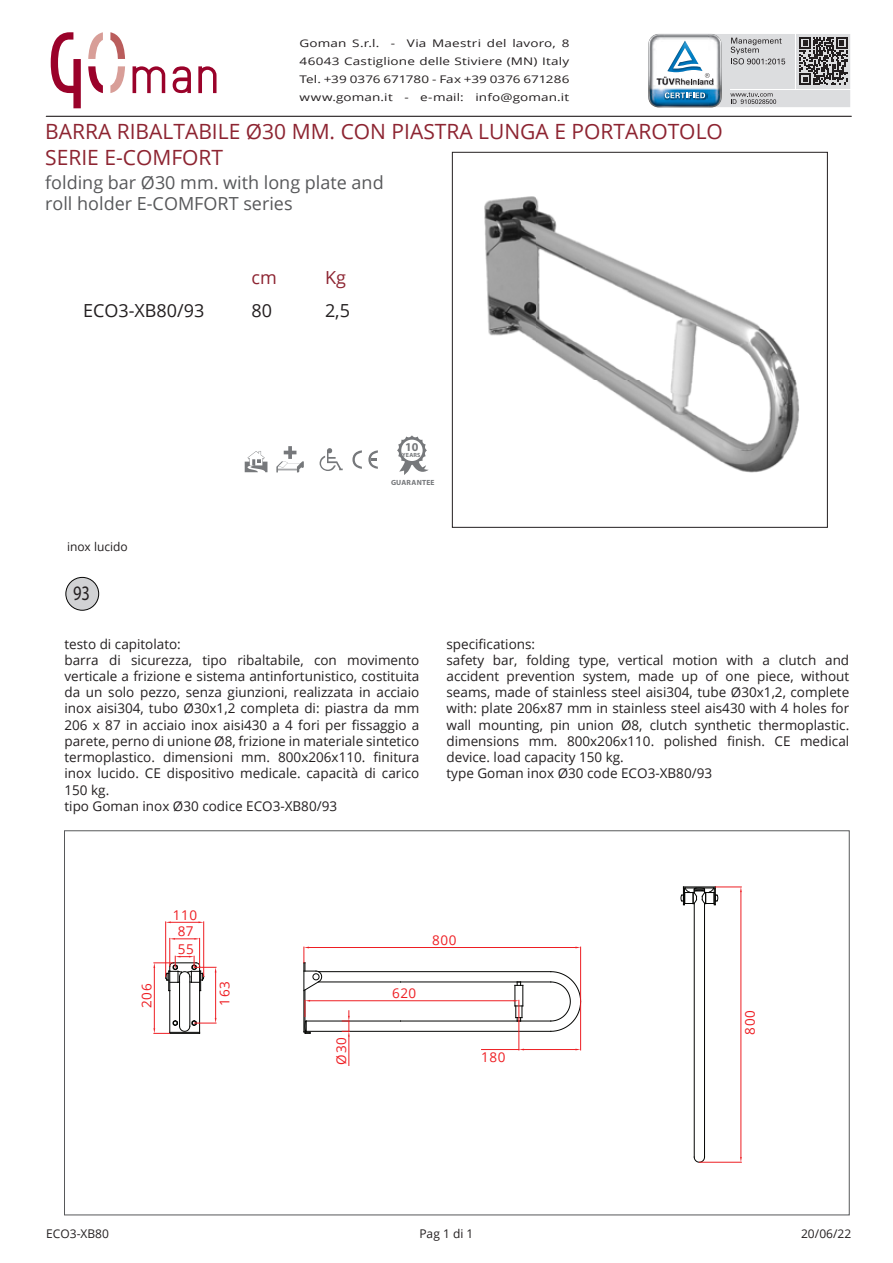
<style>
.page{position:relative;width:893px;height:1263px;background:#fff}
.page>*{position:absolute;margin:0;border:0;box-sizing:border-box;transform-origin:0 0}
.t1{font:21px/25.2px "Open Sans";color:#8d2431}
.t2{font:20.7px "Myriad Pro";color:#231f20;scale:.8 1}
.t3{font:18px/21.6px "Open Sans";color:#57585a}
.t4{font:18px "Open Sans";color:#231f20}
.t5{font:18px "Open Sans";color:#8d2431}
.t6{font:13.5px/16.2px "Open Sans";color:#231f20}
.t7{font:13.5px "Open Sans";letter-spacing:.04em;color:#ee1e23}
.t8{font:12px "Open Sans";color:#231f20}
.t9{font:700 12px "Myriad Pro";color:#76787b}
.t10{font:10.5px/18px "Open Sans";letter-spacing:.01em;color:#231f20;text-align:justify;scale:1.29 1}
.t11{font:700 7.5px "Myriad Pro";letter-spacing:.025em;color:#76787b}
.t12{font:700 6px "Myriad Pro";letter-spacing:.04em;color:#76787b}
</style>
<div class="page">
<hr style="left:46px;top:116px;width:805px;height:1px;background:#231f20">
<svg style="left:648px;top:33px;width:202px;height:75px"></svg>
<svg style="left:352px;top:450px;width:10px;height:19px"></svg>
<svg style="left:368px;top:450px;width:10px;height:19px"></svg>
<svg style="left:320px;top:448px;width:23px;height:23px"></svg>
<svg style="left:245px;top:451px;width:22px;height:21px"></svg>
<svg style="left:276px;top:446px;width:28px;height:26px"></svg>
<div style="left:452px;top:152px;width:376px;height:375px;border:1px solid #231f20"></div>
<svg style="left:397px;top:435px;width:32px;height:40px"></svg>
<svg style="left:88px;top:66px;width:15px;height:27px"></svg>
<svg style="left:198px;top:66px;width:19px;height:27px"></svg>
<svg style="left:133px;top:66px;width:32px;height:27px"></svg>
<svg style="left:173px;top:66px;width:18px;height:27px"></svg>
<svg style="left:88px;top:32px;width:15px;height:27px"></svg>
<svg style="left:110px;top:32px;width:15px;height:27px"></svg>
<svg style="left:110px;top:66px;width:15px;height:27px"></svg>
<svg style="left:51px;top:32px;width:30px;height:76px"></svg>
<img style="left:484px;top:196px;width:315px;height:277px">
<div style="left:66px;top:577px;width:33px;height:33px;background:#d1d2d4;border-radius:50%"></div>
<div style="left:66px;top:577px;width:33px;height:33px;border:1px solid #050504;border-radius:50%"></div>
<hr style="left:305px;top:990px;width:1px;height:42px;background:#040503">
<hr style="left:304px;top:963px;width:1px;height:69px;background:#040503">
<hr style="left:170px;top:990px;width:1px;height:43px;background:#040503">
<hr style="left:199px;top:990px;width:1px;height:43px;background:#040503">
<svg style="left:550px;top:971px;width:31px;height:61px"></svg>
<hr style="left:401px;top:1021px;width:150px;height:1px;background:#040503">
<hr style="left:306px;top:1021px;width:95px;height:1px;background:#040503">
<hr style="left:306px;top:1031px;width:245px;height:1px;background:#040503">
<hr style="left:401px;top:982px;width:150px;height:1px;background:#040503">
<hr style="left:318px;top:982px;width:83px;height:1px;background:#040503">
<hr style="left:318px;top:971px;width:233px;height:1px;background:#040503">
<svg style="left:342px;top:1011px;width:8px;height:54px"></svg>
<hr style="left:310px;top:1000px;width:204px;height:1px;background:#ee1e23">
<svg style="left:303px;top:1000px;width:8px;height:34px"></svg>
<hr style="left:580px;top:1002px;width:1px;height:48px;background:#ee1e23">
<hr style="left:524px;top:1049px;width:51px;height:1px;background:#ee1e23">
<hr style="left:482px;top:1049px;width:37px;height:1px;background:#ee1e23">
<svg style="left:514px;top:982px;width:10px;height:68px"></svg>
<hr style="left:580px;top:947px;width:1px;height:54px;background:#ee1e23">
<hr style="left:309px;top:947px;width:266px;height:1px;background:#ee1e23">
<svg style="left:303px;top:947px;width:19px;height:44px"></svg>
<hr style="left:694px;top:903px;width:1px;height:254px;background:#040503">
<hr style="left:704px;top:903px;width:1px;height:254px;background:#040503">
<svg style="left:694px;top:1157px;width:11px;height:5px"></svg>
<hr style="left:700px;top:1162px;width:41px;height:1px;background:#ee1e23">
<hr style="left:741px;top:892px;width:1px;height:265px;background:#ee1e23">
<svg style="left:680px;top:887px;width:62px;height:18px"></svg>
<hr style="left:179px;top:977px;width:1px;height:49px;background:#040503">
<hr style="left:190px;top:977px;width:1px;height:49px;background:#040503">
<hr style="left:215px;top:972px;width:1px;height:46px;background:#ee1e23">
<hr style="left:154px;top:968px;width:1px;height:60px;background:#ee1e23">
<svg style="left:153px;top:1018px;width:63px;height:16px"></svg>
<svg style="left:153px;top:938px;width:63px;height:53px"></svg>
<hr style="left:165px;top:922px;width:1px;height:54px;background:#ee1e23">
<hr style="left:203px;top:922px;width:1px;height:54px;background:#ee1e23">
<svg style="left:166px;top:921px;width:38px;height:2px"></svg>
<p class="t10" style="left:299px;top:34px;width:211px">Goman S.r.l. - Via Maestri del lavoro, 8<br>46043 Castiglione delle Stiviere (MN) Italy Tel. +39 0376 671780 - Fax +39 0376 671286 www.goman.it - e-mail: info@goman.it</p>
<h1 class="t1" style="left:45px;top:119px;width:679px">BARRA RIBALTABILE Ø30 MM. CON PIASTRA LUNGA E PORTAROTOLO<br>SERIE E-COMFORT</h1>
<h3 class="t3" style="left:45px;top:171px;width:340px">folding bar Ø30 mm. with long plate and roll holder E-COMFORT series</h3>
<h3 class="t4" style="left:83px;top:298px;width:123px">ECO3-XB80/93</h3>
<h3 class="t5" style="left:251px;top:266px;width:27px">cm</h3>
<h3 class="t4" style="left:251px;top:298px;width:22px">80</h3>
<p class="t8" style="left:67px;top:538px;width:62px">inox lucido</p>
<h2 class="t2" style="left:73px;top:581px;width:23px">93</h2>
<h3 class="t5" style="left:325px;top:266px;width:22px">Kg</h3>
<h3 class="t4" style="left:325px;top:298px;width:27px">2,5</h3>
<p class="t9" style="left:405px;top:439px;width:15px">10</p>
<p class="t12" style="left:402px;top:451px;width:20px">YEARS</p>
<p class="t11" style="left:391px;top:478px;width:45px">GUARANTEE</p>
<p class="t6" style="left:64px;top:635px;width:356px">testo di capitolato:<br>barra di sicurezza, tipo ribaltabile, con movimento verticale a frizione e sistema antinfortunistico, costituita da un solo pezzo, senza giunzioni, realizzata in acciaio inox aisi304, tubo Ø30x1,2 completa di: piastra da mm 206 x 87 in acciaio inox aisi430 a 4 fori per fissaggio a parete, perno di unione Ø8, frizione in materiale sintetico termoplastico. dimensioni mm. 800x206x110. finitura inox lucido. CE dispositivo medicale. capacità di carico 150 kg.<br>tipo Goman inox Ø30 codice ECO3-XB80/93</p>
<p class="t6" style="left:446px;top:635px;width:404px">specifications:<br>safety bar, folding type, vertical motion with a clutch and accident prevention system, made up of one piece, without seams, made of stainless steel aisi304, tube Ø30x1,2, complete with: plate 206x87 mm in stainless steel ais430 with 4 holes for wall mounting, pin union Ø8, clutch synthetic thermoplastic. dimensions mm. 800x206x110. polished finish. CE medical device. load capacity 150 kg.<br>type Goman inox Ø30 code ECO3-XB80/93</p>
<p class="t7" style="left:173px;top:905px;width:26px">110</p>
<p class="t7" style="left:178px;top:922px;width:18px">87</p>
<p class="t7" style="left:178px;top:940px;width:18px">55</p>
<p class="t7" style="left:137px;top:1008px;width:26px;rotate:-90deg">206</p>
<p class="t7" style="left:215px;top:1005px;width:26px;rotate:-90deg">163</p>
<p class="t7" style="left:332px;top:1065px;width:30px;rotate:-90deg">Ø30</p>
<p class="t7" style="left:432px;top:931px;width:26px">800</p>
<p class="t7" style="left:392px;top:984px;width:26px">620</p>
<p class="t7" style="left:481px;top:1048px;width:26px">180</p>
<p class="t7" style="left:741px;top:1034px;width:26px;rotate:-90deg">800</p>
<p class="t8" style="left:46px;top:1226px;width:64px">ECO3-XB80</p>
<p class="t8" style="left:419px;top:1226px;width:56px">Pag 1 di 1</p>
<p class="t8" style="left:801px;top:1226px;width:52px">20/06/22</p>
</div>
